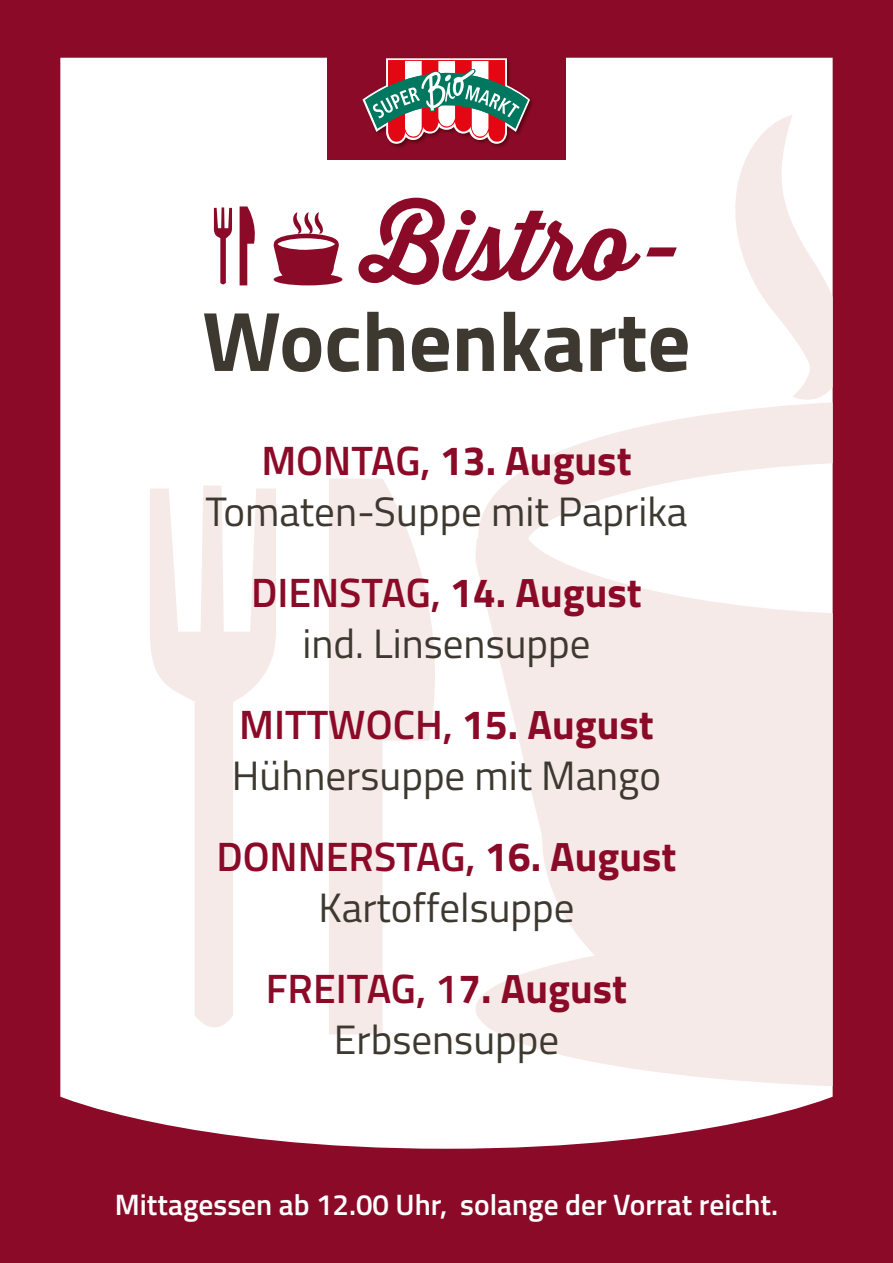
<style>
.page{position:relative;width:893px;height:1263px;background:#8b0a28}
.page>*{position:absolute;margin:0;border:0;box-sizing:border-box;transform-origin:0 0}
.t1{font:700 95.85px "Thirsty Script";color:#8b0a28}
.t2{font:700 84.45px "Titillium";color:#3e3930}
.t3{font:41.1px/51px "Titillium";color:#3e3930;text-align:center}
.t4{font:600 29.55px "Titillium";color:#fff}
.s1{font-weight:600;color:#8b0a28}
.s2{font-weight:700;color:#8b0a28}
</style>
<div class="page">
<div style="left:60px;top:58px;width:773px;height:1091px;background:#fff"></div>
<svg style="left:476px;top:400px;width:357px;height:688px;background:#f8f0ef"></svg>
<svg style="left:734px;top:115px;width:99px;height:285px;background:#faf4f4"></svg>
<svg style="left:150px;top:485px;width:126px;height:557px;background:#fbf6f5"></svg>
<svg style="left:329px;top:479px;width:127px;height:555px;background:#f9f3f2"></svg>
<div style="left:327px;top:0;width:239px;height:160px;background:#8b0a28"></div>
<img style="left:391px;top:99px;width:142px;height:49px">
<svg style="left:362px;top:58px;width:168px;height:86px"></svg>
<svg style="left:274px;top:212px;width:68px;height:73px"></svg>
<svg style="left:214px;top:207px;width:18px;height:80px"></svg>
<svg style="left:240px;top:206px;width:18px;height:79px"></svg>
<h1 class="t1" style="left:361px;top:174px;width:324px">Bistro-</h1>
<h2 class="t2" style="left:202px;top:277px;width:490px">Wochenkarte</h2>
<p class="t3" style="left:205px;top:433px;width:484px"><span class="s1">MONTAG,</span> <span class="s2">13. August<br></span>Tomaten-Suppe mit Paprika</p>
<p class="t3" style="left:251px;top:565px;width:392px"><span class="s1">DIENSTAG,</span> <span class="s2">14. August </span>ind. Linsensuppe</p>
<p class="t3" style="left:232px;top:697px;width:431px;text-align:left"><span class="s1">MITTWOCH,</span> <span class="s2">15. August<br></span>Hühnersuppe mit Mango</p>
<p class="t3" style="left:216px;top:829px;width:462px"><span class="s1">DONNERSTAG,</span> <span class="s2">16. August<br></span>Kartoffelsuppe</p>
<p class="t3" style="left:266px;top:961px;width:363px"><span class="s1">FREITAG, 1</span><span class="s2">7. August<br></span>Erbsensuppe</p>
<p class="t4" style="left:115px;top:1183px;width:665px">Mittagessen ab 12.00 Uhr, solange der Vorrat reicht.</p>
</div>
